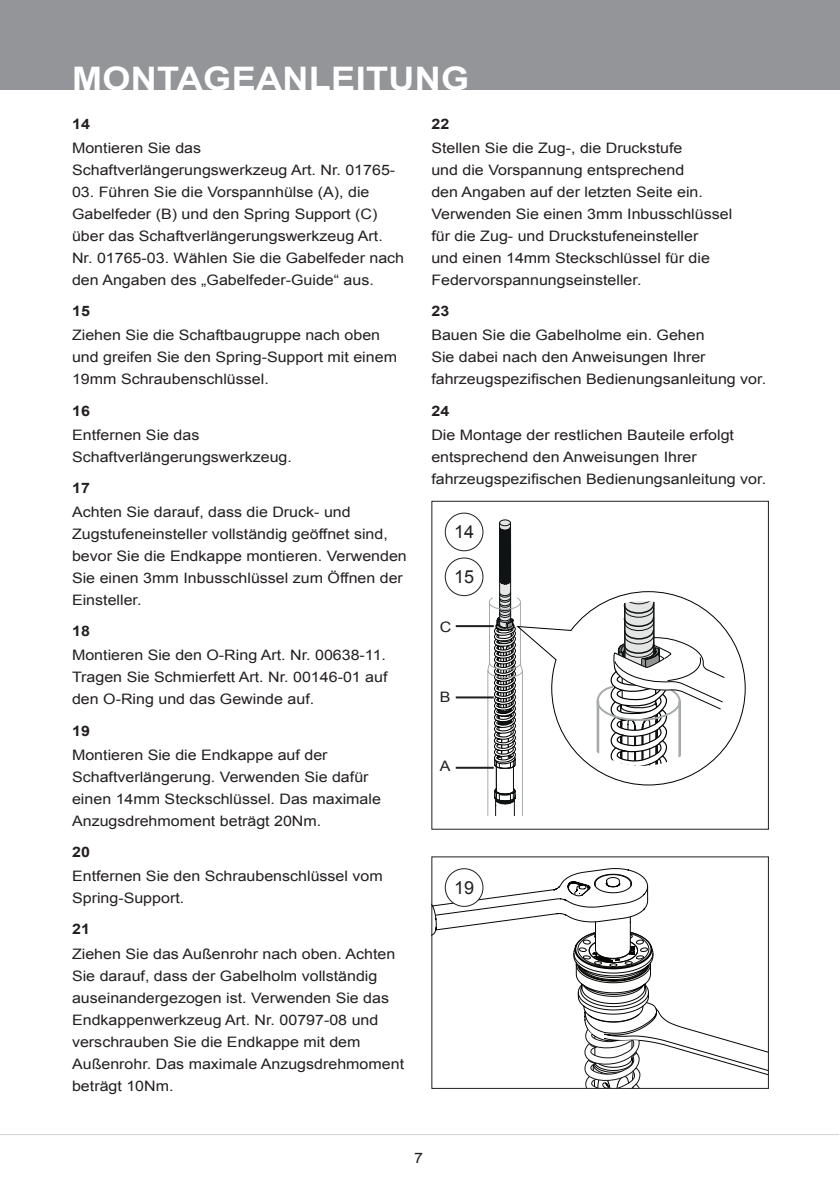
<style>
.page{position:relative;width:840px;height:1191px;background:#fff}
.page>*{position:absolute;margin:0;border:0;box-sizing:border-box;transform-origin:0 0}
.t1{font:700 32.4px "Arial";letter-spacing:.01em;color:#fff;scale:1.11 1}
.t2{font:18px "Arial";color:#231f20}
.t3{font:14.4px/22px "Arial";color:#231f20;scale:1.11 1}
.t4{font:700 14.4px "Arial";letter-spacing:.02em;color:#231f20;scale:1.11 1}
</style>
<div class="page">
<div style="left:0;top:0;width:839px;height:90px;background:#939598"></div>
<hr style="left:0;top:1134px;width:838px;height:1px;background:#d1d2d4">
<svg style="left:487px;top:519px;width:36px;height:296px"></svg>
<svg style="left:515px;top:591px;width:230px;height:194px"></svg>
<svg style="left:590px;top:601px;width:134px;height:165px"></svg>
<svg style="left:433px;top:868px;width:333px;height:219px"></svg>
<div style="left:431px;top:856px;width:337px;height:233px;border:1px solid #231f20"></div>
<div style="left:445px;top:868px;width:37px;height:38px;background:#fff;border-radius:50%"></div>
<div style="left:444px;top:868px;width:39px;height:39px;border:1px solid #231f20;border-radius:50%"></div>
<div style="left:444px;top:512px;width:39px;height:39px;border:1px solid #231f20;border-radius:50%"></div>
<div style="left:444px;top:557px;width:39px;height:39px;border:1px solid #231f20;border-radius:50%"></div>
<hr style="left:455px;top:625px;width:38px;height:2px;background:#231f20">
<hr style="left:455px;top:696px;width:38px;height:2px;background:#231f20">
<hr style="left:455px;top:766px;width:38px;height:2px;background:#231f20">
<h1 class="t1" style="left:72px;top:57px;width:359px">MONTAGEANLEITUNG</h1>
<p class="t4" style="left:72px;top:114px;width:18px">14</p>
<p class="t3" style="left:72px;top:137px;width:292px">Montieren Sie das<br>Schaftverlängerungswerkzeug Art. Nr. 01765-</p>
<p class="t3" style="left:72px;top:181px;width:300px">03. Führen Sie die Vorspannhülse (A), die Gabelfeder (B) und den Spring Support (C) über das Schaftverlängerungswerkzeug Art.<br>Nr. 01765-03. Wählen Sie die Gabelfeder nach den Angaben des „Gabelfeder-Guide“ aus.</p>
<p class="t4" style="left:72px;top:301px;width:18px">15</p>
<p class="t3" style="left:72px;top:324px;width:294px">Ziehen Sie die Schaftbaugruppe nach oben und greifen Sie den Spring-Support mit einem<br>19mm Schraubenschlüssel.</p>
<p class="t4" style="left:72px;top:401px;width:18px">16</p>
<p class="t3" style="left:72px;top:424px;width:199px">Entfernen Sie das<br>Schaftverlängerungswerkzeug.</p>
<p class="t4" style="left:72px;top:478px;width:18px">17</p>
<p class="t3" style="left:72px;top:501px;width:303px">Achten Sie darauf, dass die Druck- und Zugstufeneinsteller vollständig geöffnet sind, bevor Sie die Endkappe montieren. Verwenden Sie einen 3mm Inbusschlüssel zum Öffnen der Einsteller.</p>
<p class="t4" style="left:72px;top:621px;width:18px">18</p>
<p class="t3" style="left:72px;top:644px;width:285px;text-align:justify">Montieren Sie den O-Ring Art. Nr. 00638-11.<br>Tragen Sie Schmierfett Art. Nr. 00146-01 auf den O-Ring und das Gewinde auf.</p>
<p class="t4" style="left:72px;top:721px;width:18px">19</p>
<p class="t3" style="left:72px;top:744px;width:279px">Montieren Sie die Endkappe auf der Schaftverlängerung. Verwenden Sie dafür einen 14mm Steckschlüssel. Das maximale Anzugsdrehmoment beträgt 20Nm.</p>
<p class="t4" style="left:72px;top:842px;width:18px">20</p>
<p class="t3" style="left:72px;top:865px;width:281px">Entfernen Sie den Schraubenschlüssel vom<br>Spring-Support.</p>
<p class="t4" style="left:72px;top:919px;width:18px">21</p>
<p class="t3" style="left:72px;top:942px;width:300px">Ziehen Sie das Außenrohr nach oben. Achten Sie darauf, dass der Gabelholm vollständig auseinandergezogen ist. Verwenden Sie das Endkappenwerkzeug Art. Nr. 00797-08 und verschrauben Sie die Endkappe mit dem Außenrohr. Das maximale Anzugsdrehmoment beträgt 10Nm.</p>
<p class="t4" style="left:431px;top:114px;width:18px">22</p>
<p class="t3" style="left:431px;top:137px;width:272px">Stellen Sie die Zug-, die Druckstufe<br>und die Vorspannung entsprechend<br>den Angaben auf der letzten Seite ein.<br>Verwenden Sie einen 3mm Inbusschlüssel für die Zug- und Druckstufeneinsteller<br>und einen 14mm Steckschlüssel für die Federvorspannungseinsteller.</p>
<p class="t4" style="left:431px;top:301px;width:18px">23</p>
<p class="t3" style="left:431px;top:324px;width:303px">Bauen Sie die Gabelholme ein. Gehen<br>Sie dabei nach den Anweisungen Ihrer fahrzeugspezifischen Bedienungsanleitung vor.</p>
<p class="t4" style="left:431px;top:401px;width:18px">24</p>
<p class="t3" style="left:431px;top:424px;width:303px">Die Montage der restlichen Bauteile erfolgt entsprechend den Anweisungen Ihrer fahrzeugspezifischen Bedienungsanleitung vor.</p>
<p class="t2" style="left:454px;top:520px;width:22px">14</p>
<p class="t2" style="left:454px;top:565px;width:22px">15</p>
<p class="t3" style="left:439px;top:616px;width:12px">C</p>
<p class="t3" style="left:439px;top:685px;width:11px">B</p>
<p class="t3" style="left:439px;top:755px;width:11px">A</p>
<p class="t2" style="left:454px;top:875px;width:22px">19</p>
<p class="t3" style="left:414px;top:1147px;width:10px">7</p>
</div>
